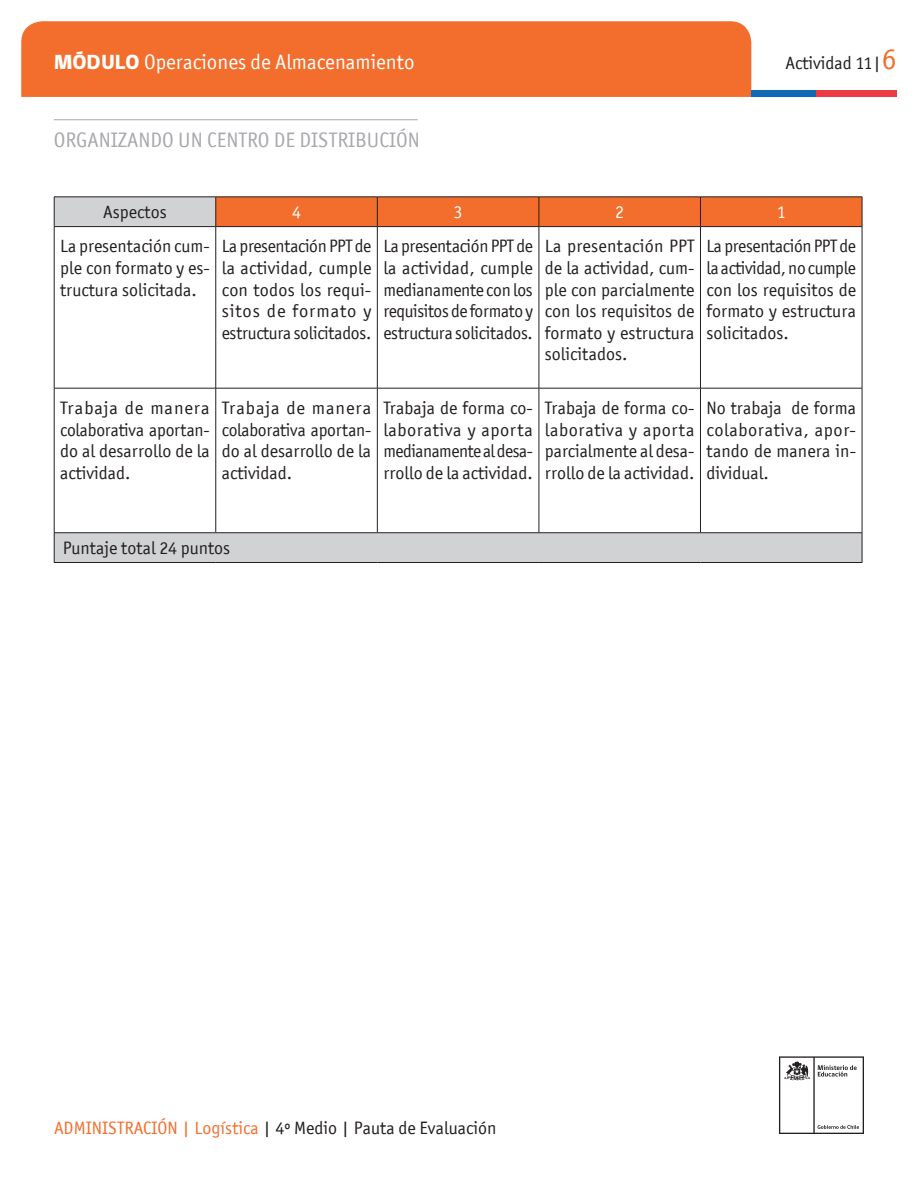
<style>
.page{position:relative;width:918px;height:1188px;background:#fff}
.page>*{position:absolute;margin:0;border:0;box-sizing:border-box;transform-origin:0 0}
.t1{font:21px "Officina San ITC";color:#a8a9ad}
.t2{font:21px "Officina San ITC";color:#fff}
.t3{font:18px/21.6px "Officina San ITC";color:#231f20;text-align:justify}
.t4{font:18px "Officina San ITC";color:#fff}
.s1{font-family:"gob CL";font-weight:800}
.s2{font-size:30px;color:#f36e2d}
.s3{color:#f36e2d}
</style>
<div class="page">
<svg style="left:779px;top:1056px;width:85px;height:78px"></svg>
<div style="left:21px;top:21px;width:730px;height:76px;background:#f36e2d"></div>
<div style="left:751px;top:90px;width:65px;height:7px;background:#0f69b4"></div>
<div style="left:816px;top:90px;width:81px;height:7px;background:#eb3c46"></div>
<hr style="left:54px;top:119px;width:364px;height:1px;background:#a8a9ad">
<svg style="left:55px;top:198px;width:807px;height:364px"></svg>
<hr style="left:54px;top:197px;width:162px;height:1px;background:#231f20">
<svg style="left:54px;top:197px;width:1px;height:29px"></svg>
<div style="left:216px;top:197px;width:647px;height:30px;background:#f36e2d"></div>
<hr style="left:54px;top:226px;width:162px;height:1px;background:#231f20">
<hr style="left:54px;top:227px;width:1px;height:161px;background:#231f20">
<hr style="left:216px;top:226px;width:161px;height:1px;background:#231f20">
<hr style="left:216px;top:227px;width:1px;height:161px;background:#231f20">
<hr style="left:377px;top:226px;width:162px;height:1px;background:#231f20">
<hr style="left:377px;top:227px;width:1px;height:161px;background:#231f20">
<hr style="left:539px;top:226px;width:161px;height:1px;background:#231f20">
<hr style="left:539px;top:227px;width:1px;height:161px;background:#231f20">
<hr style="left:700px;top:226px;width:162px;height:1px;background:#231f20">
<hr style="left:700px;top:227px;width:1px;height:161px;background:#231f20">
<hr style="left:862px;top:227px;width:1px;height:161px;background:#231f20">
<hr style="left:54px;top:388px;width:162px;height:1px;background:#231f20">
<hr style="left:54px;top:388px;width:1px;height:145px;background:#231f20">
<hr style="left:216px;top:388px;width:161px;height:1px;background:#231f20">
<hr style="left:216px;top:388px;width:1px;height:145px;background:#231f20">
<hr style="left:377px;top:388px;width:162px;height:1px;background:#231f20">
<hr style="left:377px;top:388px;width:1px;height:145px;background:#231f20">
<hr style="left:539px;top:388px;width:161px;height:1px;background:#231f20">
<hr style="left:539px;top:388px;width:1px;height:145px;background:#231f20">
<hr style="left:700px;top:388px;width:162px;height:1px;background:#231f20">
<hr style="left:700px;top:388px;width:1px;height:145px;background:#231f20">
<hr style="left:862px;top:388px;width:1px;height:145px;background:#231f20">
<hr style="left:54px;top:532px;width:162px;height:1px;background:#231f20">
<svg style="left:54px;top:533px;width:1px;height:29px"></svg>
<hr style="left:216px;top:532px;width:161px;height:1px;background:#231f20">
<hr style="left:377px;top:532px;width:162px;height:1px;background:#231f20">
<hr style="left:539px;top:532px;width:161px;height:1px;background:#231f20">
<hr style="left:700px;top:532px;width:162px;height:1px;background:#231f20">
<svg style="left:862px;top:533px;width:1px;height:29px"></svg>
<hr style="left:54px;top:562px;width:162px;height:1px;background:#231f20">
<hr style="left:216px;top:562px;width:161px;height:1px;background:#231f20">
<hr style="left:377px;top:562px;width:162px;height:1px;background:#231f20">
<hr style="left:539px;top:562px;width:161px;height:1px;background:#231f20">
<hr style="left:700px;top:562px;width:162px;height:1px;background:#231f20">
<p class="t2" style="left:54px;top:50px;width:362px"><span class="s1">MÓDULO</span> Operaciones de Almacenamiento</p>
<p class="t3" style="left:785px;top:52px;width:113px">Actividad 11|<span class="s2">6</span></p>
<p class="t1" style="left:54px;top:128px;width:368px">ORGANIZANDO UN CENTRO DE DISTRIBUCIÓN</p>
<p class="t3" style="left:103px;top:201px;width:65px">Aspectos</p>
<p class="t4" style="left:292px;top:202px;width:10px">4</p>
<p class="t4" style="left:454px;top:202px;width:10px">3</p>
<p class="t4" style="left:615px;top:202px;width:10px">2</p>
<p class="t4" style="left:777px;top:202px;width:10px">1</p>
<p class="t3" style="left:60px;top:235px;width:151px">La presentación cum&shy;ple con formato y es&shy;tructura solicitada.</p>
<p class="t3" style="left:222px;top:235px;width:151px">La presentación PPT de la actividad, cumple con todos los requi&shy;sitos de formato y estructura solicitados.</p>
<p class="t3" style="left:383px;top:235px;width:151px">La presentación PPT de la actividad, cumple medianamente con los requisitos de formato y estructura solicitados.</p>
<p class="t3" style="left:545px;top:235px;width:151px">La presentación PPT de la actividad, cum&shy;ple con parcialmente con los requisitos de formato y estructura solicitados.</p>
<p class="t3" style="left:706px;top:235px;width:151px">La presentación PPT de la actividad, no cumple con los requisitos de formato y estructura solicitados.</p>
<p class="t3" style="left:60px;top:397px;width:151px">Trabaja de manera colaborativa aportan&shy;do al desarrollo de la actividad.</p>
<p class="t3" style="left:222px;top:397px;width:151px">Trabaja de manera colaborativa aportan&shy;do al desarrollo de la actividad.</p>
<p class="t3" style="left:383px;top:397px;width:151px">Trabaja de forma co&shy;laborativa y aporta medianamente al desa&shy;rrollo de la actividad.</p>
<p class="t3" style="left:545px;top:397px;width:151px">Trabaja de forma co&shy;laborativa y aporta parcialmente al desa&shy;rrollo de la actividad.</p>
<p class="t3" style="left:706px;top:397px;width:151px">No trabaja de forma colaborativa, apor&shy;tando de manera in&shy;dividual.</p>
<p class="t3" style="left:63px;top:537px;width:169px">Puntaje total 24 puntos</p>
<p class="t3" style="left:54px;top:1117px;width:444px"><span class="s3">ADMINISTRACIÓN | Logística</span> | 4º Medio | Pauta de Evaluación</p>
</div>
